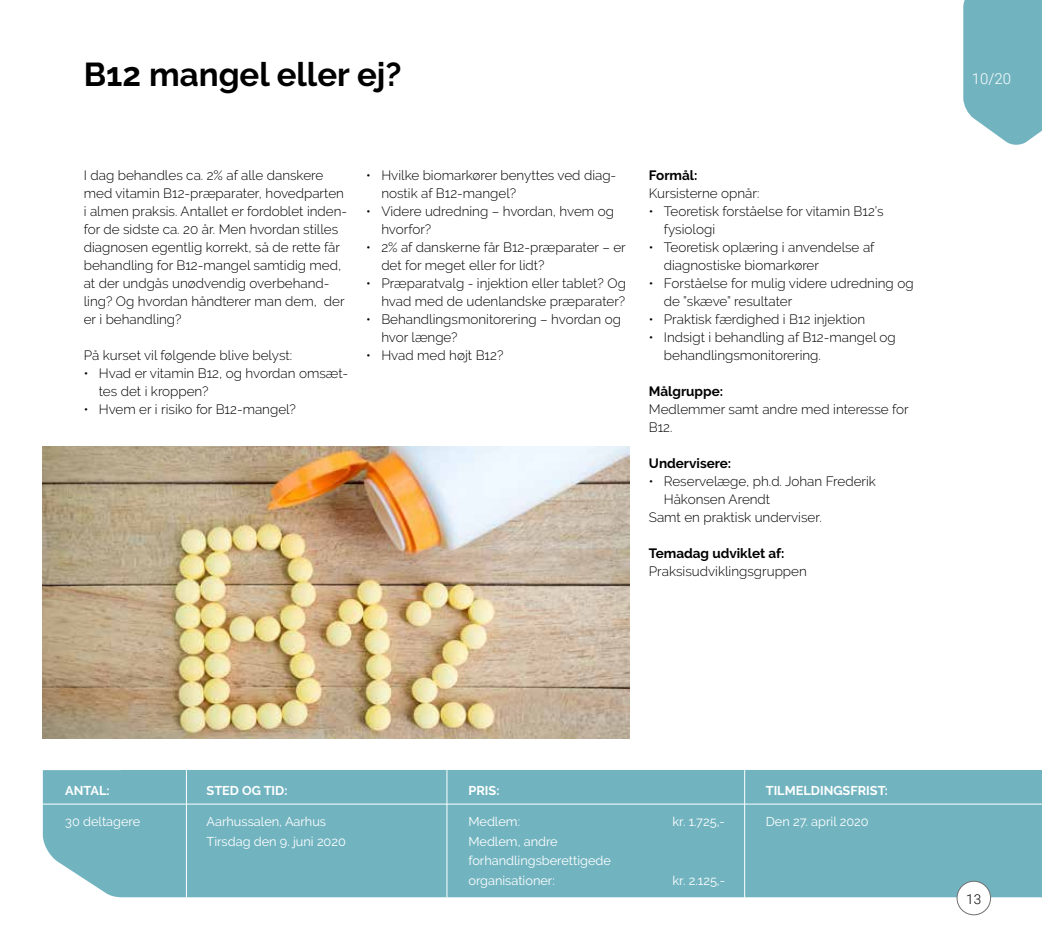
<style>
.page{position:relative;width:1042px;height:936px;background:#fff}
.page>*{position:absolute;margin:0;border:0;box-sizing:border-box;transform-origin:0 0}
.t1{font:700 33px "Raleway";color:#000}
.t2{font:300 15px "Roboto";color:#fff}
.t3{font:300 13.5px/18px "Raleway";color:#000}
.t4{font:700 13.5px "Raleway";color:#000}
.t5{font:300 13.5px "Roboto";color:#000}
.t6{font:12.75px/19.5px "Raleway";color:#fff}
.t7{font:700 12.75px "Raleway";color:#fff}
</style>
<div class="page">
<svg style="left:963px;top:0;width:79px;height:145px;background:#7dbac5"></svg>
<div style="left:43px;top:770px;width:999px;height:127px;background:#71b4c0"></div>
<hr style="left:186px;top:804px;width:1px;height:93px;background:#fff">
<hr style="left:446px;top:804px;width:1px;height:93px;background:#fff">
<hr style="left:744px;top:804px;width:1px;height:93px;background:#fff">
<hr style="left:186px;top:770px;width:1px;height:34px;background:#fff">
<hr style="left:446px;top:770px;width:1px;height:34px;background:#fff">
<hr style="left:744px;top:770px;width:1px;height:34px;background:#fff">
<hr style="left:43px;top:803px;width:999px;height:1px;background:#fff">
<img style="left:43px;top:446px;width:586px;height:292px">
<div style="left:957px;top:881px;width:33px;height:33px;background:#fff;border-radius:50%"></div>
<div style="left:956px;top:880px;width:35px;height:35px;border:1px solid #706f6f;border-radius:50%"></div>
<h1 class="t1" style="left:84px;top:56px;width:319px">B12 mangel eller ej?</h1>
<p class="t3" style="left:84px;top:166px;width:265px">I dag behandles ca. 2% af alle danskere med vitamin B12-præparater, hovedparten i almen praksis. Antallet er fordoblet inden&shy;for de sidste ca. 20 år. Men hvordan stilles diagnosen egentlig korrekt, så de rette får behandling for B12-mangel samtidig med, at der undgås unødvendig overbehand&shy;ling? Og hvordan håndterer man dem, der er i behandling?</p>
<p class="t3" style="left:84px;top:346px;width:210px">På kurset vil følgende blive belyst:</p>
<p class="t3" style="left:99px;top:364px;width:251px;text-indent:-15px">• Hvad er vitamin B12, og hvordan omsæt&shy;tes det i kroppen?</p>
<p class="t3" style="left:84px;top:400px;width:214px">• Hvem er i risiko for B12-mangel?</p>
<p class="t3" style="left:381px;top:166px;width:236px;text-indent:-15px">• Hvilke biomarkører benyttes ved diag&shy;nostik af B12-mangel?</p>
<p class="t3" style="left:381px;top:202px;width:234px;text-indent:-15px">• Videre udredning – hvordan, hvem og hvorfor?</p>
<p class="t3" style="left:381px;top:238px;width:246px;text-indent:-15px">• 2% af danskerne får B12-præparater – er det for meget eller for lidt?</p>
<p class="t3" style="left:366px;top:274px;width:261px;text-align:right">• Præparatvalg - injektion eller tablet? Og hvad med de udenlandske præparater?</p>
<p class="t3" style="left:381px;top:310px;width:241px;text-indent:-15px">• Behandlingsmonitorering – hvordan og hvor længe?</p>
<p class="t3" style="left:366px;top:346px;width:139px">• Hvad med højt B12?</p>
<p class="t4" style="left:649px;top:167px;width:50px">Formål:</p>
<p class="t3" style="left:649px;top:184px;width:112px">Kursisterne opnår:</p>
<p class="t3" style="left:664px;top:202px;width:221px;text-indent:-15px">• Teoretisk forståelse for vitamin B12’s fysiologi</p>
<p class="t3" style="left:664px;top:238px;width:212px;text-indent:-15px">• Teoretisk oplæring i anvendelse af diagnostiske biomarkører</p>
<p class="t3" style="left:664px;top:274px;width:251px;text-indent:-15px">• Forståelse for mulig videre udredning og de ”skæve” resultater</p>
<p class="t3" style="left:649px;top:310px;width:218px">• Praktisk færdighed i B12 injektion</p>
<p class="t3" style="left:664px;top:328px;width:233px;text-indent:-15px">• Indsigt i behandling af B12-mangel og behandlingsmonitorering.</p>
<p class="t4" style="left:649px;top:383px;width:76px">Målgruppe:</p>
<p class="t3" style="left:649px;top:400px;width:261px">Medlemmer samt andre med interesse for<br>B12.</p>
<p class="t4" style="left:649px;top:455px;width:84px">Undervisere:</p>
<p class="t3" style="left:649px;top:472px;width:229px">• Reservelæge, ph.d. Johan Frederik</p>
<p class="t3" style="left:664px;top:490px;width:108px">Håkonsen Arendt</p>
<p class="t3" style="left:649px;top:508px;width:174px">Samt en praktisk underviser.</p>
<p class="t4" style="left:649px;top:545px;width:137px">Temadag udviklet af:</p>
<p class="t3" style="left:649px;top:562px;width:159px">Praksisudviklingsgruppen</p>
<p class="t2" style="left:972px;top:69px;width:41px">10/20</p>
<p class="t7" style="left:65px;top:783px;width:46px">ANTAL:</p>
<p class="t6" style="left:65px;top:812px;width:76px">30 deltagere</p>
<p class="t7" style="left:207px;top:783px;width:82px">STED OG TID:</p>
<p class="t6" style="left:207px;top:812px;width:141px">Aarhussalen, Aarhus<br>Tirsdag den 9. juni 2020</p>
<p class="t7" style="left:468px;top:783px;width:33px">PRIS:</p>
<p class="t6" style="left:468px;top:812px;width:53px">Medlem:</p>
<p class="t6" style="left:672px;top:812px;width:54px">kr. 1.725,-</p>
<p class="t6" style="left:468px;top:831px;width:144px">Medlem, andre forhandlingsberettigede organisationer:</p>
<p class="t6" style="left:672px;top:870px;width:54px">kr. 2.125,-</p>
<p class="t7" style="left:766px;top:783px;width:124px">TILMELDINGSFRIST:</p>
<p class="t6" style="left:766px;top:812px;width:104px">Den 27. april 2020</p>
<p class="t5" style="left:966px;top:889px;width:16px">13</p>
</div>
